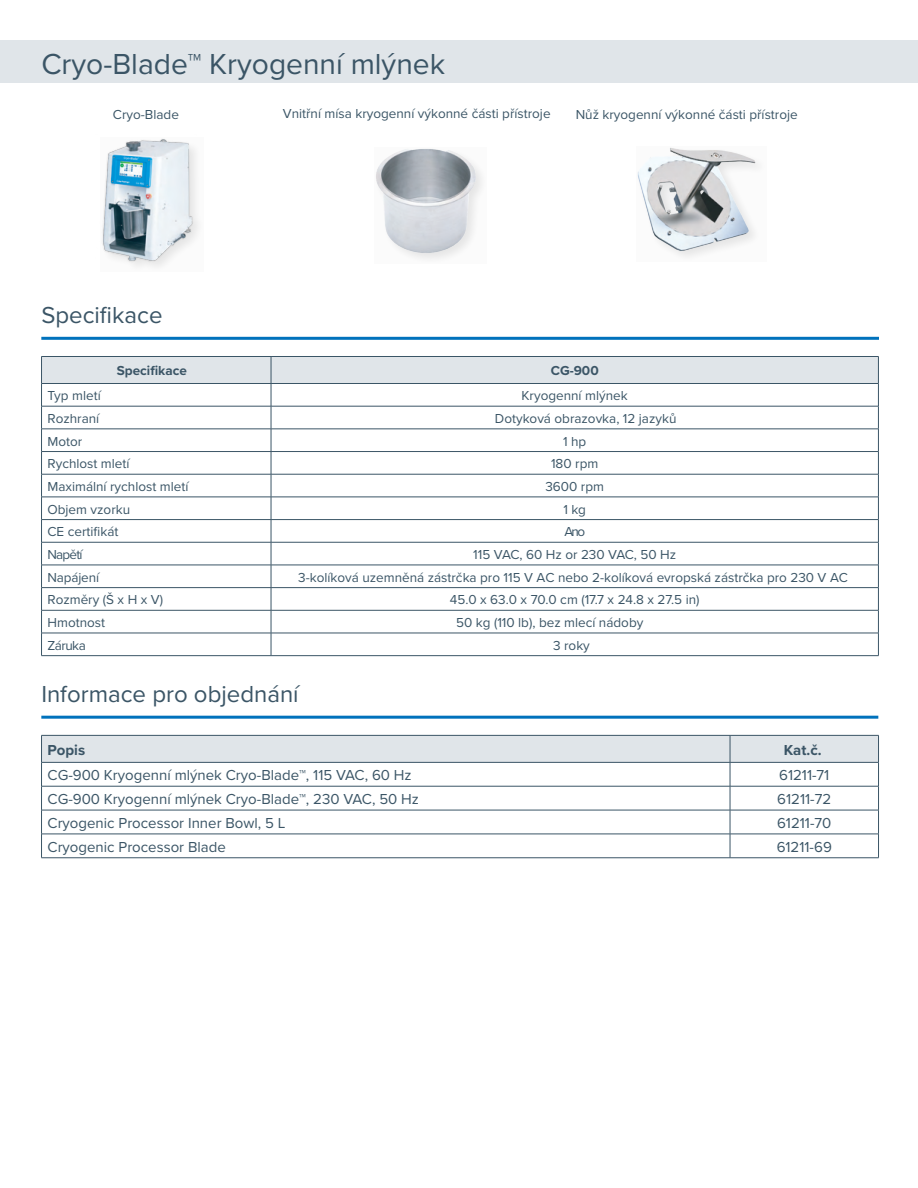
<style>
.page{position:relative;width:918px;height:1188px;background:#fff}
.page>*{position:absolute;margin:0;border:0;box-sizing:border-box;transform-origin:0 0}
.t1{font:30px "Proxima Nova";color:#3b5566}
.t2{font:24px "Proxima Nova";color:#3b5566}
.t3{font:15px "Proxima Nova";color:#3b5566}
.t4{font:700 15px "Proxima Nova";color:#3b5566}
.t5{font:13.5px "Proxima Nova";color:#3b5566}
.t6{font:700 13.5px "Proxima Nova";color:#3b5566}
</style>
<div class="page">
<div style="left:0;top:40px;width:918px;height:43px;background:#e0e5e9"></div>
<hr style="left:41px;top:337px;width:838px;height:3px;background:#0072bc">
<svg style="left:41px;top:356px;width:838px;height:299px"></svg>
<hr style="left:41px;top:655px;width:230px;height:1px;background:#3b5566">
<hr style="left:271px;top:655px;width:608px;height:1px;background:#3b5566">
<hr style="left:41px;top:716px;width:837px;height:3px;background:#0072bc">
<svg style="left:41px;top:735px;width:838px;height:123px"></svg>
<hr style="left:41px;top:858px;width:689px;height:1px;background:#3b5566">
<hr style="left:730px;top:858px;width:149px;height:1px;background:#3b5566">
<div style="left:100px;top:138px;width:104px;height:134px;background:#fbfbfb"></div>
<img style="left:102px;top:139px;width:94px;height:126px">
<div style="left:374px;top:147px;width:113px;height:117px;background:#fbfbfb"></div>
<img style="left:376px;top:149px;width:104px;height:109px">
<div style="left:636px;top:146px;width:130px;height:116px;background:#fbfbfb"></div>
<img style="left:637px;top:148px;width:119px;height:107px">
<h1 class="t1" style="left:41px;top:41px;width:405px">Cryo-Blade™ Kryogenní mlýnek</h1>
<p class="t5" style="left:113px;top:104px;width:67px">Cryo-Blade</p>
<p class="t5" style="left:283px;top:104px;width:269px">Vnitřní mísa kryogenní výkonné části přístroje</p>
<p class="t5" style="left:576px;top:104px;width:224px">Nůž kryogenní výkonné části přístroje</p>
<h2 class="t2" style="left:41px;top:297px;width:123px">Specifikace</h2>
<p class="t6" style="left:117px;top:361px;width:72px">Specifikace</p>
<p class="t6" style="left:551px;top:361px;width:49px">CG-900</p>
<p class="t5" style="left:48px;top:386px;width:55px">Typ mletí</p>
<p class="t5" style="left:522px;top:386px;width:108px">Kryogenní mlýnek</p>
<p class="t5" style="left:48px;top:408px;width:53px">Rozhraní</p>
<p class="t5" style="left:495px;top:408px;width:183px">Dotyková obrazovka, 12 jazyků</p>
<p class="t5" style="left:48px;top:431px;width:36px">Motor</p>
<p class="t5" style="left:563px;top:431px;width:25px">1 hp</p>
<p class="t5" style="left:48px;top:454px;width:83px">Rychlost mletí</p>
<p class="t5" style="left:551px;top:454px;width:49px">180 rpm</p>
<p class="t5" style="left:48px;top:476px;width:142px">Maximální rychlost mletí</p>
<p class="t5" style="left:545px;top:476px;width:60px">3600 rpm</p>
<p class="t5" style="left:48px;top:499px;width:84px">Objem vzorku</p>
<p class="t5" style="left:564px;top:499px;width:24px">1 kg</p>
<p class="t5" style="left:48px;top:522px;width:72px">CE certifikát</p>
<p class="t5" style="left:564px;top:522px;width:22px">Ano</p>
<p class="t5" style="left:48px;top:544px;width:37px">Napětí</p>
<p class="t5" style="left:473px;top:544px;width:204px">115 VAC, 60 Hz or 230 VAC, 50 Hz</p>
<p class="t5" style="left:48px;top:567px;width:53px">Napájení</p>
<p class="t5" style="left:298px;top:567px;width:551px">3-kolíková uzemněná zástrčka pro 115 V AC nebo 2-kolíková evropská zástrčka pro 230 V AC</p>
<p class="t5" style="left:48px;top:590px;width:117px">Rozměry (Š x H x V)</p>
<p class="t5" style="left:450px;top:590px;width:251px">45.0 x 63.0 x 70.0 cm (17.7 x 24.8 x 27.5 in)</p>
<p class="t5" style="left:48px;top:612px;width:59px">Hmotnost</p>
<p class="t5" style="left:456px;top:612px;width:189px">50 kg (110 lb), bez mlecí nádoby</p>
<p class="t5" style="left:48px;top:635px;width:40px">Záruka</p>
<p class="t5" style="left:553px;top:635px;width:38px">3 roky</p>
<h2 class="t2" style="left:41px;top:676px;width:259px">Informace pro objednání</h2>
<p class="t4" style="left:48px;top:739px;width:39px">Popis</p>
<p class="t4" style="left:784px;top:739px;width:39px">Kat.č.</p>
<p class="t3" style="left:48px;top:764px;width:366px">CG-900 Kryogenní mlýnek Cryo-Blade™, 115 VAC, 60 Hz</p>
<p class="t3" style="left:779px;top:764px;width:52px">61211-71</p>
<p class="t3" style="left:48px;top:788px;width:373px">CG-900 Kryogenní mlýnek Cryo-Blade™, 230 VAC, 50 Hz</p>
<p class="t3" style="left:777px;top:788px;width:55px">61211-72</p>
<p class="t3" style="left:48px;top:812px;width:240px">Cryogenic Processor Inner Bowl, 5 L</p>
<p class="t3" style="left:777px;top:812px;width:56px">61211-70</p>
<p class="t3" style="left:48px;top:836px;width:180px">Cryogenic Processor Blade</p>
<p class="t3" style="left:777px;top:836px;width:57px">61211-69</p>
</div>
